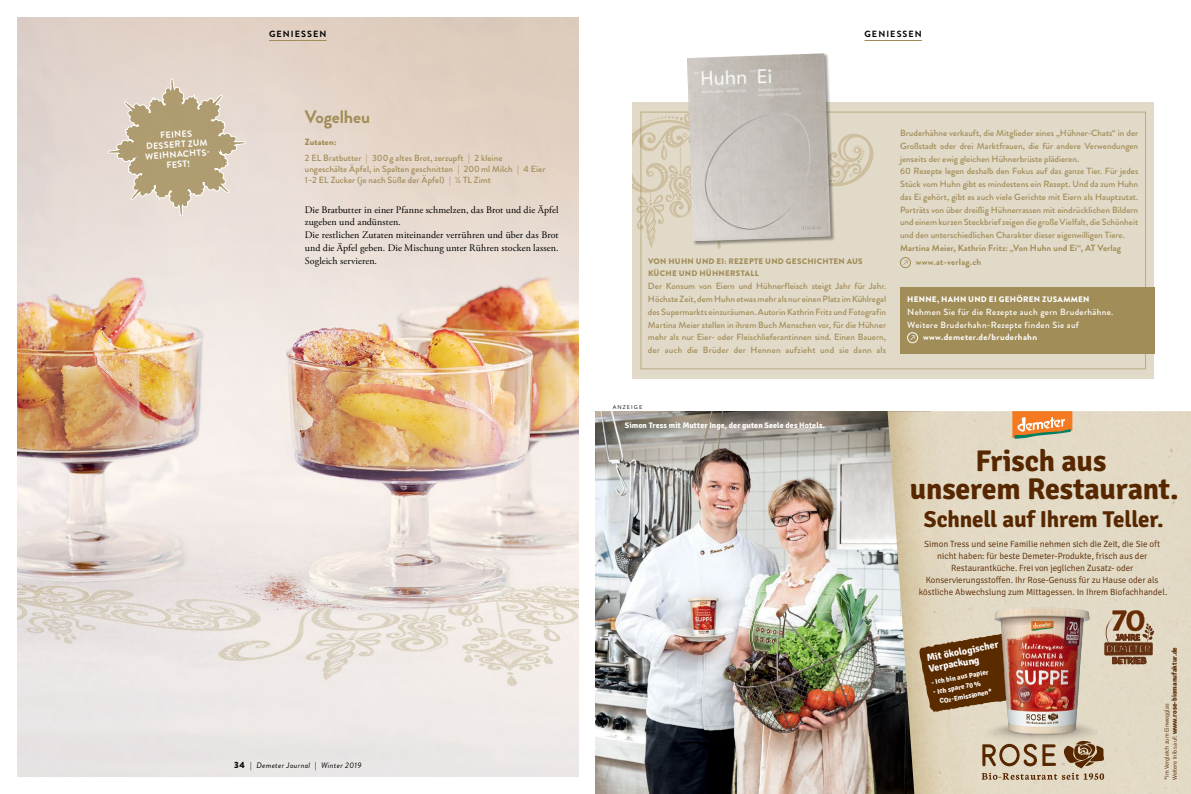
<style>
.page{position:relative;width:1191px;height:794px;background:#fff}
.page>*{position:absolute;margin:0;border:0;box-sizing:border-box;transform-origin:0 0}
.t1{font:700 30px/28px "Signika";letter-spacing:-.01em;color:#572700;text-align:center}
.t2{font:700 23px "Signika";letter-spacing:-.01em;color:#572700}
.t3{font:700 18px "Brandon Grotesque";letter-spacing:-.01em;color:#a18d58}
.t4{font:10px/12.8px "Adobe Garamond Pro";color:#000}
.t5{font:700 10px/10.9px "Signika";color:#fff}
.t6{font:500 9px/12.8px "Brandon Grotesque";color:#a18d58}
.t7{font:300 9px/12px "Signika";color:#572700;text-align:center}
.t8{font:500 9px/12.8px "Brandon Grotesque";letter-spacing:.04em;color:#fff}
.t9{font:700 9px/14.3px "Brandon Grotesque";letter-spacing:.01em;color:#a18d58}
.t10{font:700 9px/10px "Brandon Grotesque";letter-spacing:.04em;color:#fff;text-align:center}
.t11{font:700 9px "Brandon Grotesque";letter-spacing:.12em;color:#000}
.t12{font:900 9px "Brandon Grotesque";letter-spacing:.015em;color:#a18d58}
.t13{font:8.9px "Baar Zeitgeist";color:#642f11}
.t14{font:900 8px/12.8px "Brandon Grotesque";letter-spacing:.03em;color:#a18d58}
.t15{font:700 8px "Signika";letter-spacing:.01em;color:#fff}
.t16{font:900 8px "Brandon Grotesque";letter-spacing:.03em;color:#fff}
.t17{font:italic 8px "Brandon Grotesque";letter-spacing:.04em;color:#000}
.t18{font:700 7px/9.9px "Signika";color:#fff}
.t19{font:700 7px "Signika";color:#572700}
.t20{font:300 6px "Signika";color:#572700}
.t21{font:5.5px "Brandon Grotesque";letter-spacing:.2em;color:#000}
.s1{font-weight:900;font-style:normal;font-size:9px}
.s2{font-style:normal}
.s3{font-size:6px}
.s4{font-weight:300;font-size:6px}
</style>
<div class="page">
<div style="left:632px;top:102px;width:522px;height:276px;background:#e2dac8"></div>
<svg style="left:632px;top:111px;width:244px;height:138px"></svg>
<div style="left:686px;top:53px;width:149px;height:193px;background:#000;opacity:.4"></div>
<img style="left:687px;top:53px;width:143px;height:188px">
<img style="left:17px;top:17px;width:561px;height:760px">
<div style="left:900px;top:257px;width:11px;height:11px;border:1px solid #a18d58;border-radius:50%"></div>
<svg style="left:903px;top:260px;width:5px;height:5px"></svg>
<div style="left:900px;top:288px;width:254px;height:66px;background:#a18d58"></div>
<div style="left:907px;top:332px;width:11px;height:11px;border:1px solid #fff;border-radius:50%"></div>
<svg style="left:910px;top:335px;width:5px;height:5px"></svg>
<svg style="left:107px;top:78px;width:139px;height:139px;background:#cdbfa7"></svg>
<hr style="left:269px;top:40px;width:57px;height:1px;background:#a18d58">
<hr style="left:864px;top:40px;width:58px;height:1px;background:#a18d58">
<img style="left:595px;top:411px;width:292px;height:383px">
<img style="left:887px;top:411px;width:304px;height:383px">
<svg style="left:981px;top:758px;width:123px;height:22px;background:#beab92"></svg>
<svg style="left:1012px;top:411px;width:60px;height:28px;background:#dd995b"></svg>
<svg style="left:919px;top:634px;width:54px;height:78px;background:#7b532c"></svg>
<img style="left:973px;top:593px;width:137px;height:165px">
<svg style="left:1104px;top:610px;width:50px;height:54px;background:#a28268"></svg>
<p class="t11" style="left:269px;top:28px;width:59px">GENIESSEN</p>
<p class="t11" style="left:864px;top:28px;width:59px">GENIESSEN</p>
<p class="t10" style="left:144px;top:132px;width:67px;rotate:-4deg">FEINES<br>DESSERT ZUM<br>WEIHNACHTS-<br>FEST!</p>
<h3 class="t3" style="left:305px;top:104px;width:67px">Vogelheu</h3>
<p class="t12" style="left:305px;top:136px;width:33px">Zutaten:</p>
<p class="t6" style="left:305px;top:152px;width:242px;line-height:11.3px">2 EL Bratbutter | 300g altes Brot, zerzupft | 2 kleine ungeschälte Äpfel, in Spalten geschnitten | 200ml Milch | 4 Eier<br>1–2 EL Zucker (je nach Süße der Äpfel) | ¼ TL Zimt</p>
<p class="t4" style="left:305px;top:203px;width:255px">Die Bratbutter in einer Pfanne schmelzen, das Brot und die Äpfel zugeben und andünsten.<br>Die restlichen Zutaten miteinander verrühren und über das Brot und die Äpfel geben. Die Mischung unter Rühren stocken lassen.<br>Sogleich servieren.</p>
<p class="t17" style="left:234px;top:759px;width:129px"><span class="s1">34</span> <span class="s2">|</span> Demeter Journal <span class="s2">|</span> Winter 2019</p>
<p class="t14" style="left:648px;top:255px;width:216px">VON HUHN UND EI: REZEPTE UND GESCHICHTEN AUS<br>KÜCHE UND HÜHNERSTALL</p>
<p class="t6" style="left:648px;top:280px;width:240px;text-align:justify">Der Konsum von Eiern und Hühnerfleisch steigt Jahr für Jahr.<br>Höchste Zeit, dem Huhn etwas mehr als nur einen Platz im Kühlregal des Supermarkts einzuräumen. Autorin Kathrin Fritz und Fotografin Martina Meier stellen in ihrem Buch Menschen vor, für die Hühner mehr als nur Eier- oder Fleischlieferantinnen sind. Einen Bauern, der auch die Brüder der Hennen aufzieht und sie dann als</p>
<p class="t6" style="left:900px;top:127px;width:240px">Bruderhähne verkauft, die Mitglieder eines „Hühner-Chats“ in der Großstadt oder drei Marktfrauen, die für andere Verwendungen jenseits der ewig gleichen Hühnerbrüste plädieren.<br>60 Rezepte legen deshalb den Fokus auf das ganze Tier. Für jedes Stück vom Huhn gibt es mindestens ein Rezept. Und da zum Huhn das Ei gehört, gibt es auch viele Gerichte mit Eiern als Hauptzutat.<br>Porträts von über dreißig Hühnerrassen mit eindrücklichen Bildern und einem kurzen Steckbrief zeigen die große Vielfalt, die Schönheit und den unterschiedlichen Charakter dieser eigenwilligen Tiere.</p>
<p class="t9" style="left:915px;top:241px;width:207px;text-indent:-16px">Martina Meier, Kathrin Fritz: „Von Huhn und Ei“, AT Verlag www.at-verlag.ch</p>
<p class="t16" style="left:907px;top:293px;width:184px">HENNE, HAHN UND EI GEHÖREN ZUSAMMEN</p>
<p class="t8" style="left:907px;top:305px;width:208px">Nehmen Sie für die Rezepte auch gern Bruderhähne.<br>Weitere Bruderhahn-Rezepte finden Sie auf</p>
<p class="t10" style="left:923px;top:332px;width:116px">www.demeter.de/bruderhahn</p>
<p class="t21" style="left:613px;top:403px;width:31px">ANZEIGE</p>
<p class="t15" style="left:625px;top:420px;width:202px">Simon Tress mit Mutter Inge, der guten Seele des Hotels.</p>
<h1 class="t1" style="left:910px;top:447px;width:270px">Frisch aus<br>unserem Restaurant.</h1>
<h2 class="t2" style="left:924px;top:505px;width:241px">Schnell auf Ihrem Teller.</h2>
<p class="t7" style="left:919px;top:538px;width:250px">Simon Tress und seine Familie nehmen sich die Zeit, die Sie oft nicht haben: für beste Demeter-Produkte, frisch aus der Restaurantküche. Frei von jeglichen Zusatz- oder Konservierungsstoffen. Ihr Rose-Genuss für zu Hause oder als köstliche Abwechslung zum Mittagessen. In Ihrem Biofachhandel.</p>
<p class="t5" style="left:925px;top:653px;width:74px;rotate:-11deg">Mit ökologischer<br>Verpackung</p>
<p class="t18" style="left:930px;top:677px;width:60px;rotate:-10deg">- Ich bin aus Papier</p>
<p class="t18" style="left:937px;top:686px;width:54px;text-indent:-5px;rotate:-10deg">- Ich spare 70%<br>CO<span class="s3">2</span>-Emissionen*</p>
<p class="t13" style="left:1112px;top:655px;width:36px">BETRIEB</p>
<p class="t19" style="left:1170px;top:780px;width:134px;rotate:-90deg"><span class="s4">Weitere Infos auf:</span> www.rose-biomanufaktur.de</p>
<p class="t20" style="left:1163px;top:780px;width:78px;rotate:-90deg">*Im Vergleich zum Einwegglas</p>
</div>
